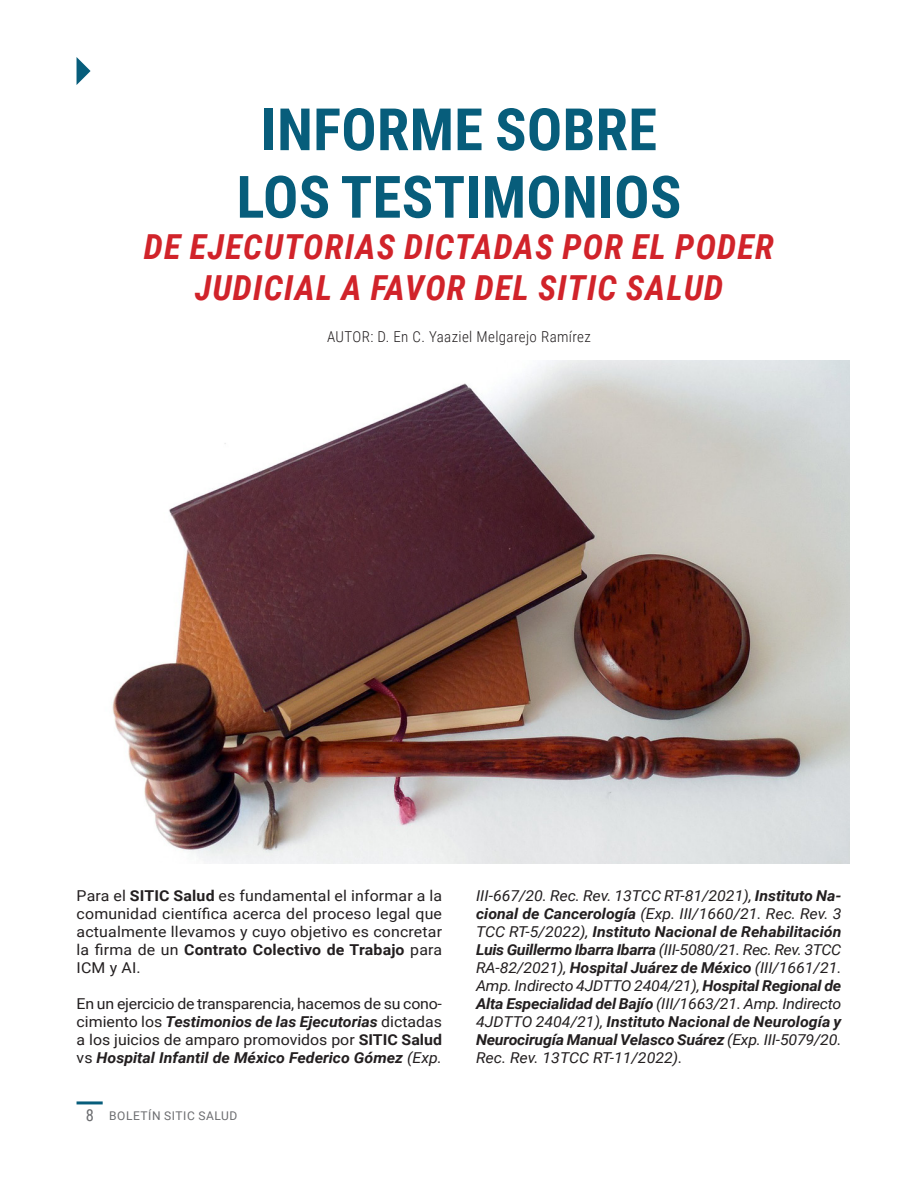
<style>
.page{position:relative;width:918px;height:1188px;background:#fff}
.page>*{position:absolute;margin:0;border:0;box-sizing:border-box;transform-origin:0 0}
.t1{font:700 58.5px/67.5px "Roboto Condensed";letter-spacing:.005em;color:#075d7b;text-align:center}
.t2{font:italic 700 34.5px "Roboto Condensed";letter-spacing:.035em;color:#d1232a}
.t3{font:16.5px "Roboto Condensed";color:#6c6d70}
.t4{font:italic 15px/18px "Roboto";letter-spacing:-.015em;color:#231f20;text-align:justify;scale:1.06 1}
.t5{font:15px/18px "Roboto";color:#231f20;text-align:justify;scale:1.06 1}
.t6{font:300 15px "Roboto Condensed";letter-spacing:.025em;color:#231f20}
.t7{font:12px "Roboto";letter-spacing:.045em;color:#6c6d70}
.s1{font-weight:700}
.s2{font-weight:700;font-style:italic}
.s3{font-style:italic}
</style>
<div class="page">
<svg style="left:77px;top:57px;width:14px;height:28px"></svg>
<img style="left:112px;top:360px;width:737px;height:504px">
<hr style="left:77px;top:1101px;width:26px;height:3px;background:#075d7b">
<p class="t1" style="left:237px;top:93px;width:446px">INFORME SOBRE<br>LOS TESTIMONIOS</p>
<p class="t2" style="left:144px;top:223px;width:632px">DE EJECUTORIAS DICTADAS POR EL PODER</p>
<p class="t2" style="left:195px;top:264px;width:530px">JUDICIAL A FAVOR DEL SITIC SALUD</p>
<p class="t6" style="left:327px;top:326px;width:265px">AUTOR: D. En C. Yaaziel Melgarejo Ramírez</p>
<p class="t5" style="left:77px;top:886px;width:346px">Para el <span class="s1">SITIC Salud</span> es fundamental el informar a la comunidad científica acerca del proceso legal que actualmente llevamos y cuyo objetivo es concretar la firma de un <span class="s1">Contrato Colectivo de Trabajo</span> para ICM y AI.</p>
<p class="t5" style="left:77px;top:994px;width:346px">En un ejercicio de transparencia, hacemos de su cono&shy;cimiento los <span class="s2">Testimonios de las Ejecutorias</span> dictadas a los juicios de amparo promovidos por <span class="s1">SITIC Salud </span>vs <span class="s2">Hospital Infantil de México Federico Gómez</span> <span class="s3">(Exp.</span></p>
<p class="t3" style="left:86px;top:1104px;width:10px">8</p>
<p class="t7" style="left:109px;top:1108px;width:130px">BOLETÍN SITIC SALUD</p>
<p class="t4" style="left:476px;top:886px;width:346px">III-667/20. Rec. Rev. 13TCC RT-81/2021), <span class="s1">Instituto Na&shy;cional de Cancerología</span> (Exp. III/1660/21. Rec. Rev. 3<br>TCC RT-5/2022), <span class="s1">Instituto Nacional de Rehabilitación Luis Guillermo Ibarra Ibarra</span> (III-5080/21. Rec. Rev. 3TCC RA-82/2021), <span class="s1">Hospital Juárez de México</span> (III/1661/21.<br>Amp. Indirecto 4JDTTO 2404/21), <span class="s1">Hospital Regional de Alta Especialidad del Bajío</span> (III/1663/21. Amp. Indirecto 4JDTTO 2404/21), <span class="s1">Instituto Nacional de Neurología y Neurocirugía Manual Velasco Suárez</span> (Exp. III-5079/20.<br>Rec. Rev. 13TCC RT-11/2022).</p>
</div>
